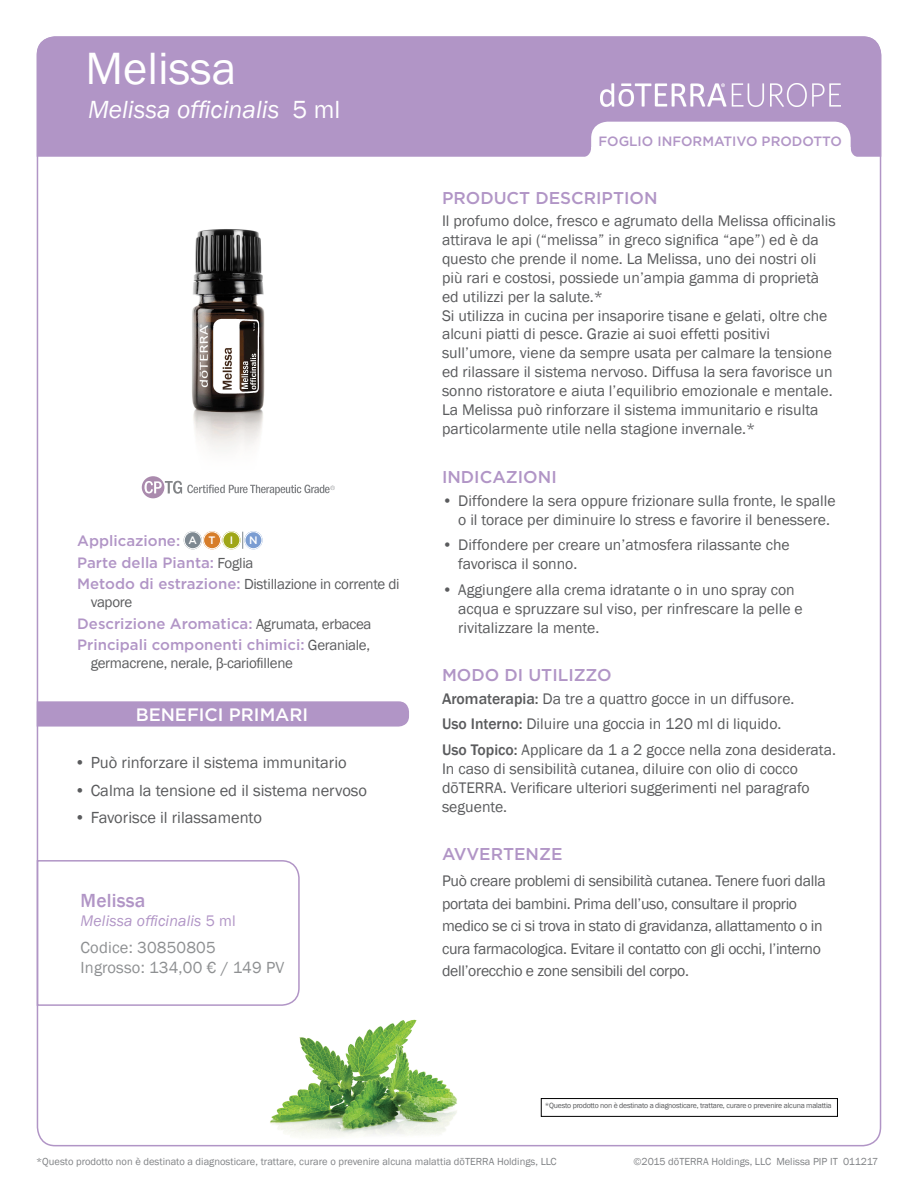
<style>
.page{position:relative;width:918px;height:1188px;background:#fff}
.page>*{position:absolute;margin:0;border:0;box-sizing:border-box;transform-origin:0 0}
.t1{font:46.5px "Franklin Gothic";color:#fff}
.t2{font:italic 25.5px "Franklin Gothic";color:#fff}
.t3{font:500 19.5px "Franklin Gothic";letter-spacing:.01em;color:#b195c6}
.t4{font:500 18px "Gotham";color:#fff}
.t5{font:500 17.1px "Gotham";color:#b195c6}
.t6{font:16.5px "Franklin Gothic";color:#5a5b5d}
.t7{font:16.5px/19.8px "Franklin Gothic";letter-spacing:.01em;color:#8e9092}
.t8{font:15.75px/18.9px "Franklin Gothic";color:#5a5b5d}
.t9{font:15.75px/22.5px "Franklin Gothic";letter-spacing:-.02em;color:#5a5b5d}
.t10{font:italic 15.75px "Franklin Gothic";letter-spacing:.01em;color:#b195c6}
.t11{font:500 15px/21.5px "Gotham";color:#b195c6}
.t12{font:15px/18px "Franklin Gothic";letter-spacing:-.02em;color:#5a5b5d}
.t13{font:500 13.5px "Gotham";color:#b195c6}
.t14{font:500 10.8px "Gotham";color:#fff}
.t15{font:10.5px "Franklin Gothic";color:#808285}
.t16{font:7.8px "Franklin Gothic";letter-spacing:-.03em;color:#58595b}
.s1{font-style:normal}
.s2{font-family:"Franklin Gothic";font-weight:400;color:#5a5b5d}
.s3{font-family:"Gotham";font-weight:500;color:#b195c6}
.s4{font-weight:500}
</style>
<div class="page">
<div style="left:37px;top:36px;width:844px;height:121px;background:#b195c6"></div>
<img style="left:600px;top:84px;width:241px;height:23px">
<svg style="left:581px;top:122px;width:280px;height:35px"></svg>
<div style="left:541px;top:1098px;width:297px;height:19px;border:1px solid #000"></div>
<svg style="left:142px;top:476px;width:193px;height:22px"></svg>
<svg style="left:242px;top:532px;width:1px;height:17px"></svg>
<div style="left:184px;top:531px;width:18px;height:18px;background:#7d8891;border-radius:50%"></div>
<div style="left:184px;top:532px;width:17px;height:17px;border:1px solid #fff;border-radius:50%"></div>
<div style="left:203px;top:531px;width:18px;height:18px;background:#d77d2a;border-radius:50%"></div>
<div style="left:203px;top:532px;width:18px;height:17px;border:1px solid #fff;border-radius:50%"></div>
<svg style="left:222px;top:531px;width:19px;height:18px"></svg>
<div style="left:223px;top:532px;width:17px;height:17px;border:1px solid #fff;border-radius:50%"></div>
<svg style="left:244px;top:531px;width:19px;height:18px"></svg>
<div style="left:245px;top:532px;width:17px;height:17px;border:1px solid #fff;border-radius:50%"></div>
<svg style="left:37px;top:701px;width:372px;height:26px;background:#b398c7"></svg>
<svg style="left:36px;top:859px;width:264px;height:148px"></svg>
<img style="left:192px;top:229px;width:73px;height:221px">
<img style="left:270px;top:1019px;width:187px;height:117px">
<h1 class="t1" style="left:85px;top:40px;width:152px">Melissa</h1>
<h2 class="t2" style="left:88px;top:94px;width:254px">Melissa officinalis <span class="s1">5 ml</span></h2>
<p class="t11" style="left:77px;top:530px;width:140px">Applicazione: <sup>A</sup> <sup>T</sup></p>
<p class="t14" style="left:230px;top:533px;width:5px">I</p>
<p class="t14" style="left:249px;top:533px;width:10px">N</p>
<p class="t11" style="left:77px;top:552px;width:178px">Parte della Pianta: <span class="s2">Foglia</span></p>
<p class="t12" style="left:91px;top:575px;width:310px;text-indent:-14px"><span class="s3">Metodo di estrazione:</span> Distillazione in corrente di vapore</p>
<p class="t11" style="left:77px;top:612px;width:296px">Descrizione Aromatica: <span class="s2">Agrumata, erbacea<br></span>Principali componenti chimici: <span class="s2">Geraniale,</span></p>
<p class="t12" style="left:91px;top:654px;width:204px">germacrene, nerale, β-cariofillene</p>
<p class="t4" style="left:136px;top:703px;width:174px">BENEFICI PRIMARI</p>
<p class="t6" style="left:75px;top:752px;width:274px">• Può rinforzare il sistema immunitario</p>
<p class="t6" style="left:75px;top:780px;width:294px">• Calma la tensione ed il sistema nervoso</p>
<p class="t6" style="left:75px;top:808px;width:189px">• Favorisce il rilassamento</p>
<p class="t3" style="left:81px;top:888px;width:66px">Melissa</p>
<p class="t10" style="left:81px;top:911px;width:157px">Melissa officinalis <span class="s1">5 ml</span></p>
<p class="t7" style="left:81px;top:938px;width:205px">Codice: 30850805<br>Ingrosso: 134,00 € / 149 PV</p>
<p class="t13" style="left:598px;top:132px;width:245px">FOGLIO INFORMATIVO PRODOTTO</p>
<p class="t5" style="left:442px;top:187px;width:217px">PRODUCT DESCRIPTION</p>
<p class="t8" style="left:442px;top:212px;width:395px">Il profumo dolce, fresco e agrumato della Melissa officinalis attirava le api (“melissa” in greco significa “ape”) ed è da questo che prende il nome. La Melissa, uno dei nostri oli più rari e costosi, possiede un’ampia gamma di proprietà ed utilizzi per la salute.*<br>Si utilizza in cucina per insaporire tisane e gelati, oltre che alcuni piatti di pesce. Grazie ai suoi effetti positivi sull’umore, viene da sempre usata per calmare la tensione ed rilassare il sistema nervoso. Diffusa la sera favorisce un sonno ristoratore e aiuta l’equilibrio emozionale e mentale.<br>La Melissa può rinforzare il sistema immunitario e risulta particolarmente utile nella stagione invernale.*</p>
<p class="t5" style="left:442px;top:466px;width:116px">INDICAZIONI</p>
<p class="t8" style="left:458px;top:491px;width:379px;text-indent:-16px">• Diffondere la sera oppure frizionare sulla fronte, le spalle o il torace per diminuire lo stress e favorire il benessere.</p>
<p class="t8" style="left:458px;top:536px;width:333px;text-indent:-16px">• Diffondere per creare un’atmosfera rilassante che favorisca il sonno.</p>
<p class="t8" style="left:458px;top:580px;width:346px;text-indent:-16px">• Aggiungere alla crema idratante o in uno spray con acqua e spruzzare sul viso, per rinfrescare la pelle e rivitalizzare la mente.</p>
<p class="t5" style="left:442px;top:664px;width:171px">MODO DI UTILIZZO</p>
<p class="t8" style="left:442px;top:686px;width:396px;line-height:25.7px"><span class="s4">Aromaterapia:</span> Da tre a quattro gocce in un diffusore.<br><span class="s4">Uso Interno:</span> Diluire una goccia in 120 ml di liquido.<br><span class="s4">Uso Topico:</span> Applicare da 1 a 2 gocce nella zona desiderata.</p>
<p class="t8" style="left:442px;top:760px;width:369px">In caso di sensibilità cutanea, diluire con olio di cocco dōTERRA. Verificare ulteriori suggerimenti nel paragrafo seguente.</p>
<p class="t5" style="left:442px;top:843px;width:122px">AVVERTENZE</p>
<p class="t9" style="left:442px;top:870px;width:385px">Può creare problemi di sensibilità cutanea. Tenere fuori dalla portata dei bambini. Prima dell’uso, consultare il proprio medico se ci si trova in stato di gravidanza, allattamento o in cura farmacologica. Evitare il contatto con gli occhi, l’interno dell’orecchio e zone sensibili del corpo.</p>
<p class="t16" style="left:545px;top:1100px;width:288px">*Questo prodotto non è destinato a diagnosticare, trattare, curare o prevenire alcuna malattia</p>
<p class="t15" style="left:36px;top:1155px;width:522px">*Questo prodotto non è destinato a diagnosticare, trattare, curare o prevenire alcuna malattia dōTERRA Holdings, LLC</p>
<p class="t15" style="left:633px;top:1155px;width:246px">©2015 dōTERRA Holdings, LLC Melissa PIP IT 011217</p>
</div>
